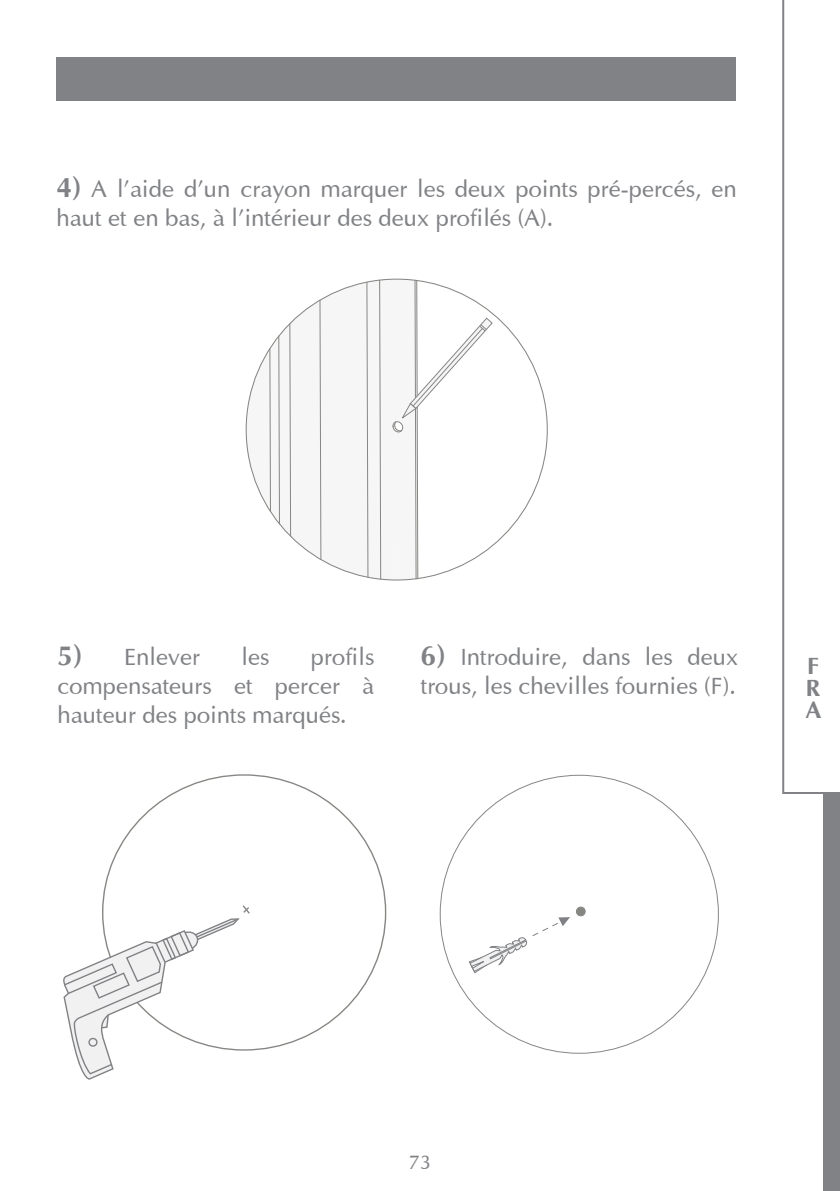
<style>
.page{position:relative;width:840px;height:1191px;background:#fff}
.page>*{position:absolute;margin:0;border:0;box-sizing:border-box;transform-origin:0 0}
.t1{font:24px/28.8px "Optima";color:#808285}
.t2{font:700 24px/22px "Optima";color:#808285;text-align:justify}
.t3{font:20px "Optima";color:#808285}
.s1{font-weight:700;font-size:28px}
</style>
<div class="page">
<div style="left:56px;top:57px;width:680px;height:43px;background:#808285"></div>
<div style="left:823px;top:792px;width:16px;height:399px;background:#808285"></div>
<svg style="left:782px;top:0;width:41px;height:794px"></svg>
<svg style="left:247px;top:279px;width:137px;height:301px;fill:#f7f6f6"></svg>
<hr style="left:269px;top:348px;width:1px;height:163px;background:#868683">
<svg style="left:289px;top:323px;width:2px;height:214px"></svg>
<svg style="left:319px;top:300px;width:2px;height:260px"></svg>
<svg style="left:278px;top:335px;width:2px;height:189px"></svg>
<svg style="left:379px;top:279px;width:2px;height:300px"></svg>
<svg style="left:366px;top:281px;width:2px;height:297px"></svg>
<svg style="left:392px;top:279px;width:100px;height:301px"></svg>
<svg style="left:63px;top:904px;width:188px;height:176px"></svg>
<div style="left:576px;top:907px;width:9px;height:9px;background:#868683;border-radius:50%"></div>
<div style="left:576px;top:907px;width:9px;height:9px;border:1px solid #868683;border-radius:50%"></div>
<svg style="left:469px;top:917px;width:100px;height:56px"></svg>
<p class="t1" style="left:56px;top:174px;width:681px"><span class="s1">4)</span> A l'aide d'un crayon marquer les deux points pré-percés, en haut et en bas, à l'intérieur des deux profilés (A).</p>
<p class="t1" style="left:58px;top:642px;width:144px"><span class="s1">5)</span> Enlever</p>
<p class="t1" style="left:241px;top:642px;width:29px">les</p>
<p class="t1" style="left:58px;top:642px;width:318px;text-align:justify;text-indent:253px">profils compensateurs et percer à hauteur des points marqués.</p>
<p class="t1" style="left:420px;top:642px;width:318px"><span class="s1">6)</span> Introduire, dans les deux trous, les chevilles fournies (F).</p>
<p class="t2" style="left:805px;top:656px;width:18px">F R A</p>
<p class="t3" style="left:408px;top:1149px;width:24px">73</p>
</div>
